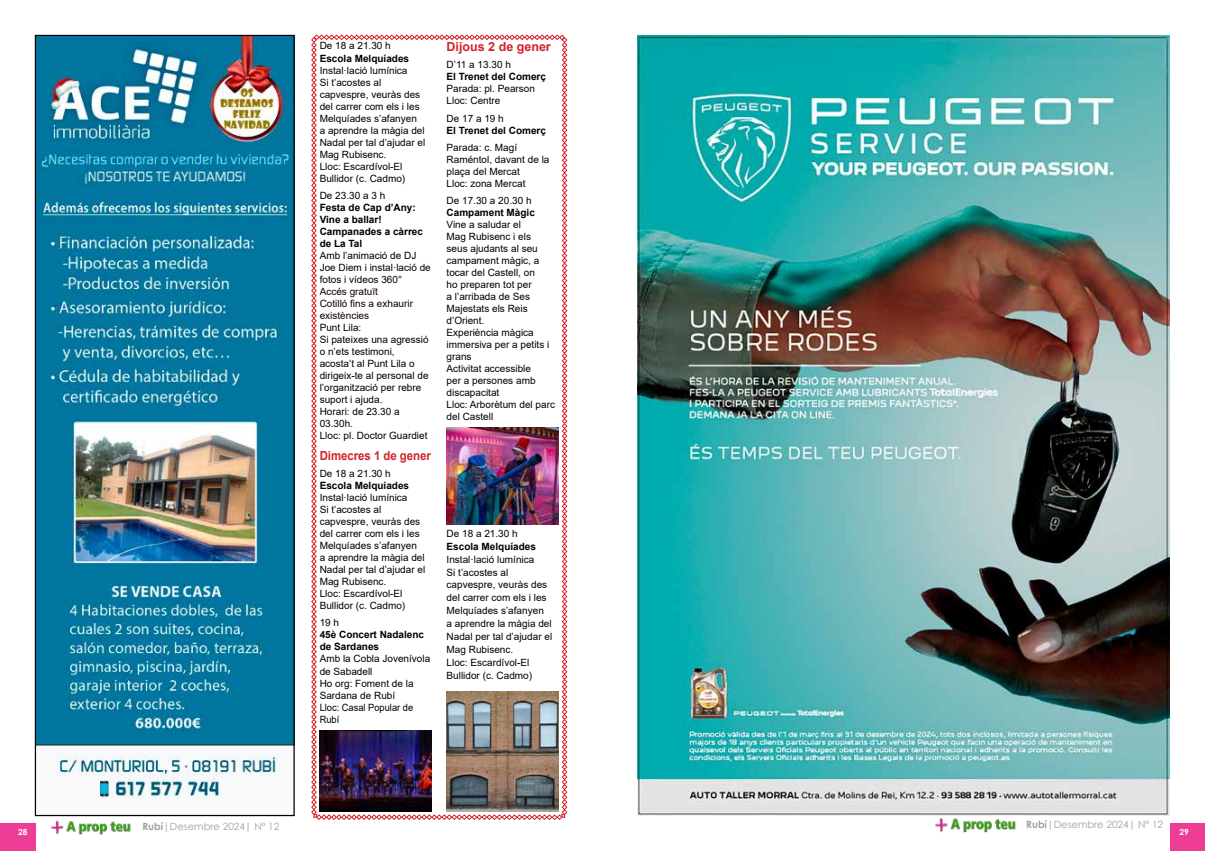
<style>
.page{position:relative;width:1205px;height:851px;background:#fff}
.page>*{position:absolute;margin:0;border:0;box-sizing:border-box;transform-origin:0 0}
.t1{font:700 12.5px "Arial";color:#d2232a;scale:.91 1}
.t2{font:700 12.5px "Arial";color:#d2232a}
.t3{font:10px/12px "Arial";color:#000}
.t4{font:700 10px/12px "Arial";color:#000}
.t5{font:10px "Century Gothic";color:#a09ea9}
.t6{font:10px/12px "Arial";color:#140100}
.t7{font:700 8.38px "Century Gothic";color:#fff}
.s1{font-weight:700}
</style>
<div class="page">
<div style="left:0;top:822px;width:35px;height:28px;background:#ee3d96"></div>
<div style="left:1170px;top:822px;width:35px;height:28px;background:#ee3d96"></div>
<img style="left:50px;top:820px;width:81px;height:15px">
<img style="left:932px;top:815px;width:85px;height:18px">
<img style="left:637px;top:35px;width:532px;height:780px">
<img style="left:37px;top:37px;width:256px;height:762px">
<div style="left:35px;top:35px;width:260px;height:781px;border:1px solid #000"></div>
<svg style="left:311px;top:34px;width:256px;height:785px"></svg>
<img style="left:320px;top:730px;width:112px;height:81px">
<img style="left:447px;top:427px;width:111px;height:97px">
<img style="left:447px;top:691px;width:111px;height:120px">
<p class="t3" style="left:320px;top:39px;width:73px">De 18 a 21.30 h</p>
<p class="t4" style="left:320px;top:52px;width:91px">Escola Melquíades</p>
<p class="t3" style="left:320px;top:64px;width:107px">Instal·lació lumínica<br>Si t’acostes al capvespre, veuràs des del carrer com els i les<br>Melquíades s’afanyen<br>a aprendre la màgia del<br>Nadal per tal d’ajudar el<br>Mag Rubisenc.<br>Lloc: Escardívol-El<br>Bullidor (c. Cadmo)</p>
<p class="t3" style="left:320px;top:189px;width:67px">De 23.30 a 3 h</p>
<p class="t4" style="left:320px;top:202px;width:105px">Festa de Cap d’Any:<br>Vine a ballar!<br>Campanades a càrrec de La Tal</p>
<p class="t3" style="left:320px;top:249px;width:113px">Amb l’animació de DJ<br>Joe Diem i instal·lació de fotos i vídeos 360°</p>
<p class="t6" style="left:320px;top:285px;width:95px">Accés gratuït<br>Cotilló fins a exhaurir existències</p>
<p class="t3" style="left:320px;top:321px;width:110px">Punt Lila:<br>Si pateixes una agressió o n’ets testimoni, acosta’t al Punt Lila o dirigeix-te al personal de l’organització per rebre suport i ajuda.<br>Horari: de 23.30 a<br>03.30h.<br>Lloc: pl. Doctor Guardiet</p>
<p class="t1" style="left:320px;top:446px;width:124px">Dimecres 1 de gener</p>
<p class="t3" style="left:320px;top:467px;width:73px">De 18 a 21.30 h</p>
<p class="t4" style="left:320px;top:479px;width:91px">Escola Melquíades</p>
<p class="t3" style="left:320px;top:491px;width:107px">Instal·lació lumínica<br>Si t’acostes al capvespre, veuràs des del carrer com els i les<br>Melquíades s’afanyen<br>a aprendre la màgia del<br>Nadal per tal d’ajudar el<br>Mag Rubisenc.<br>Lloc: Escardívol-El<br>Bullidor (c. Cadmo)</p>
<p class="t3" style="left:320px;top:616px;width:21px">19 h</p>
<p class="t4" style="left:320px;top:629px;width:106px">45è Concert Nadalenc de Sardanes</p>
<p class="t3" style="left:320px;top:652px;width:112px">Amb la Cobla Jovenívola de Sabadell<br>Ho org: Foment de la<br>Sardana de Rubí<br>Lloc: Casal Popular de<br>Rubí</p>
<p class="t2" style="left:447px;top:38px;width:106px">Dijous 2 de gener</p>
<p class="t3" style="left:447px;top:59px;width:66px">D’11 a 13.30 h</p>
<p class="t4" style="left:447px;top:71px;width:101px">El Trenet del Comerç</p>
<p class="t3" style="left:447px;top:83px;width:90px">Parada: pl. Pearson<br>Lloc: Centre</p>
<p class="t3" style="left:447px;top:112px;width:59px">De 17 a 19 h</p>
<p class="t4" style="left:447px;top:124px;width:101px">El Trenet del Comerç</p>
<p class="t3" style="left:447px;top:141px;width:104px">Parada: c. Magí<br>Raméntol, davant de la plaça del Mercat<br>Lloc: zona Mercat</p>
<p class="t3" style="left:447px;top:195px;width:87px">De 17.30 a 20.30 h</p>
<p class="t4" style="left:447px;top:207px;width:90px">Campament Màgic</p>
<p class="t3" style="left:447px;top:219px;width:110px">Vine a saludar el<br>Mag Rubisenc i els<br>seus ajudants al seu campament màgic, a tocar del Castell, on<br>ho preparen tot per<br>a l’arribada de Ses<br>Majestats els Reis d’Orient.<br>Experiència màgica immersiva per a petits i grans<br>Activitat accessible<br>per a persones amb discapacitat<br>Lloc: Arborètum del parc del Castell</p>
<p class="t3" style="left:447px;top:527px;width:73px">De 18 a 21.30 h</p>
<p class="t4" style="left:447px;top:540px;width:91px">Escola Melquíades</p>
<p class="t3" style="left:447px;top:552px;width:107px;line-height:12.9px">Instal·lació lumínica<br>Si t’acostes al capvespre, veuràs des del carrer com els i les<br>Melquíades s’afanyen<br>a aprendre la màgia del<br>Nadal per tal d’ajudar el<br>Mag Rubisenc.<br>Lloc: Escardívol-El<br>Bullidor (c. Cadmo)</p>
<p class="t5" style="left:1026px;top:817px;width:138px"><span class="s1">Rubí</span>|Desembre 2024| Nº 12</p>
<p class="t5" style="left:142px;top:819px;width:138px"><span class="s1">Rubí</span>|Desembre 2024| Nº 12</p>
<p class="t7" style="left:18px;top:825px;width:11px">28</p>
<p class="t7" style="left:1179px;top:825px;width:11px">29</p>
</div>
